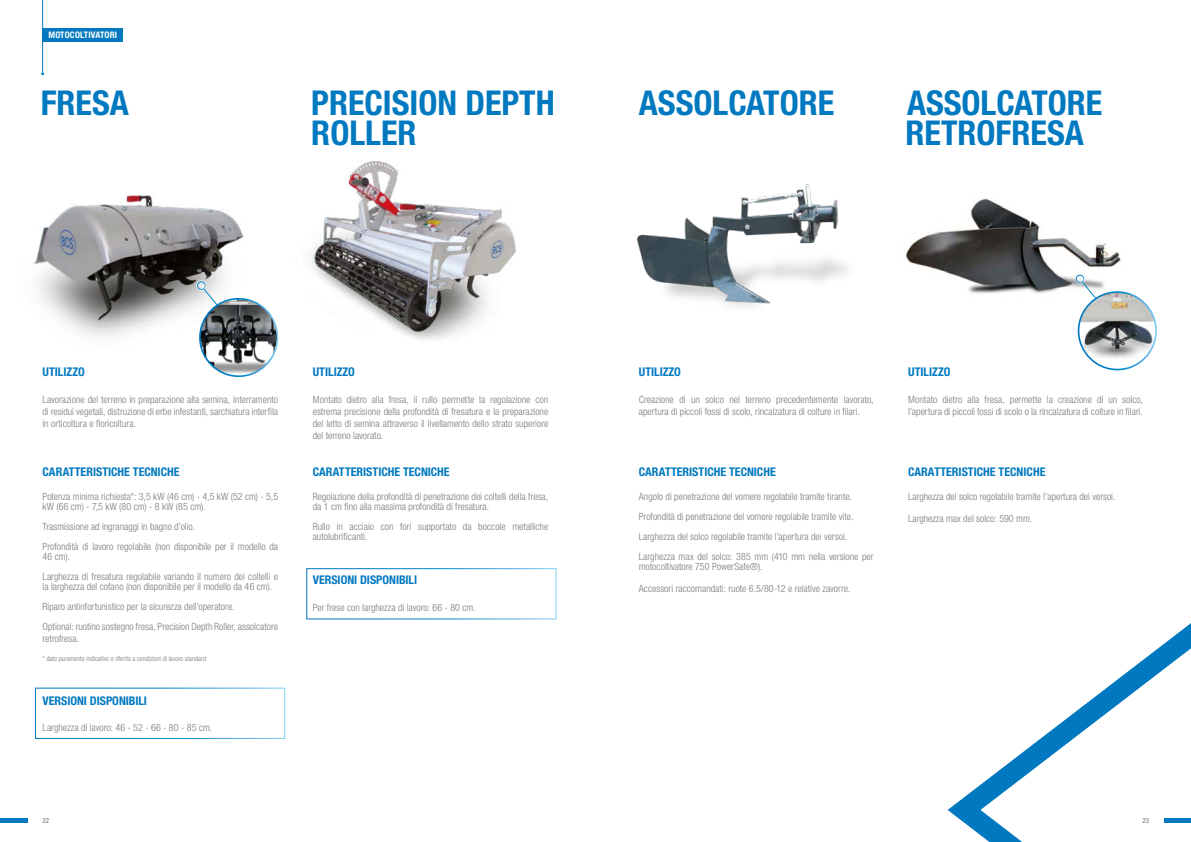
<style>
.page{position:relative;width:1191px;height:842px;background:#fff}
.page>*{position:absolute;margin:0;border:0;box-sizing:border-box;transform-origin:0 0}
.t1{font:700 condensed 34.2px/30.4px "Helvetica Neue LT Std";color:#0079c0}
.t2{font:700 condensed 12px "Helvetica Neue LTW1 G";color:#0079c0}
.t3{font:300 condensed 10px/20px "Helvetica Neue LTW1 G";color:#7c7b7b}
.t4{font:700 condensed 9px "Helvetica Neue LT Std";letter-spacing:.02em;color:#fff}
.t5{font:300 condensed 7px "Helvetica Neue LT Std";color:#7c7b7b}
.t6{font:condensed 7px "Helvetica Neue LT Std";color:#706f6f}
</style>
<div class="page">
<img style="left:33px;top:195px;width:238px;height:151px">
<img style="left:271px;top:161px;width:245px;height:189px">
<img style="left:905px;top:198px;width:220px;height:96px">
<img style="left:637px;top:184px;width:211px;height:123px">
<div style="left:43px;top:28px;width:80px;height:14px;background:#0079c0"></div>
<hr style="left:42px;top:0;width:1px;height:72px;background:#0079c0">
<div style="left:306px;top:568px;width:250px;height:51px;border:1px solid #fff"></div>
<div style="left:35px;top:688px;width:250px;height:51px;border:1px solid #fff"></div>
<svg style="left:947px;top:623px;width:244px;height:219px"></svg>
<img style="left:200px;top:299px;width:77px;height:77px;border-radius:39px">
<div style="left:199px;top:298px;width:79px;height:79px;border:2px solid #fff;border-radius:50%"></div>
<svg style="left:195px;top:279px;width:24px;height:28px"></svg>
<img style="left:1080px;top:292px;width:76px;height:67px">
<div style="left:1077px;top:291px;width:79px;height:79px;border:2px solid #fff;border-radius:50%"></div>
<svg style="left:1074px;top:273px;width:23px;height:27px"></svg>
<hr style="left:1164px;top:819px;width:27px;height:4px;background:#0079c0">
<hr style="left:0;top:819px;width:27px;height:4px;background:#0079c0">
<p class="t4" style="left:48px;top:29px;width:70px">MOTOCOLTIVATORI</p>
<h1 class="t1" style="left:41px;top:87px;width:90px">FRESA</h1>
<h1 class="t1" style="left:311px;top:87px;width:245px">PRECISION DEPTH</h1>
<h1 class="t1" style="left:639px;top:87px;width:197px">ASSOLCATORE</h1>
<h1 class="t1" style="left:311px;top:117px;width:107px">ROLLER</h1>
<h1 class="t1" style="left:905px;top:87px;width:198px">ASSOLCATORE<br>RETROFRESA</h1>
<p class="t2" style="left:43px;top:365px;width:44px">UTILIZZO</p>
<p class="t3" style="left:43px;top:393px;width:237px;line-height:12px;text-align:justify">Lavorazione del terreno in preparazione alla semina, interramento di residui vegetali, distruzione di erbe infestanti, sarchiatura interfila in orticoltura e floricoltura.</p>
<p class="t2" style="left:43px;top:464px;width:138px">CARATTERISTICHE TECNICHE</p>
<p class="t3" style="left:43px;top:492px;width:237px;line-height:10px">Potenza minima richiesta*: 3,5 kW (46 cm) - 4,5 kW (52 cm) - 5,5 kW (66 cm) - 7,5 kW (80 cm) - 8 kW (85 cm).</p>
<p class="t3" style="left:43px;top:517px;width:237px">Trasmissione ad ingranaggi in bagno d’olio.<br>Profondità di lavoro regolabile (non disponibile per il modello da</p>
<p class="t3" style="left:43px;top:547px;width:237px">46 cm).<br>Larghezza di fresatura regolabile variando il numero dei coltelli e</p>
<p class="t3" style="left:43px;top:577px;width:237px">la larghezza del cofano (non disponibile per il modello da 46 cm).<br>Riparo antinfortunistico per la sicurezza dell’operatore.<br>Optional: ruotino sostegno fresa, Precision Depth Roller, assolcatore</p>
<p class="t3" style="left:43px;top:629px;width:38px">retrofresa.</p>
<p class="t5" style="left:43px;top:655px;width:165px">* dato puramente indicativo e riferito a condizioni di lavoro standard</p>
<p class="t2" style="left:43px;top:693px;width:106px">VERSIONI DISPONIBILI</p>
<p class="t3" style="left:43px;top:718px;width:171px">Larghezza di lavoro: 46 - 52 - 66 - 80 - 85 cm.</p>
<p class="t2" style="left:313px;top:365px;width:44px">UTILIZZO</p>
<p class="t3" style="left:313px;top:393px;width:237px;line-height:12px;text-align:justify">Montato dietro alla fresa, il rullo permette la regolazione con estrema precisione della profondità di fresatura e la preparazione del letto di semina attraverso il livellamento dello strato superiore del terreno lavorato.</p>
<p class="t2" style="left:313px;top:464px;width:138px">CARATTERISTICHE TECNICHE</p>
<p class="t3" style="left:313px;top:492px;width:237px;line-height:10px">Regolazione della profondità di penetrazione dei coltelli della fresa, da 1 cm fino alla massima profondità di fresatura.</p>
<p class="t3" style="left:313px;top:522px;width:237px;line-height:10px">Rullo in acciaio con fori supportato da boccole metalliche autolubrificanti.</p>
<p class="t2" style="left:313px;top:573px;width:106px">VERSIONI DISPONIBILI</p>
<p class="t3" style="left:313px;top:597px;width:164px">Per frese con larghezza di lavoro: 66 - 80 cm.</p>
<p class="t2" style="left:639px;top:365px;width:44px">UTILIZZO</p>
<p class="t3" style="left:639px;top:393px;width:236px;line-height:12px">Creazione di un solco nel terreno precedentemente lavorato, apertura di piccoli fossi di scolo, rincalzatura di colture in filari.</p>
<p class="t2" style="left:639px;top:464px;width:138px">CARATTERISTICHE TECNICHE</p>
<p class="t3" style="left:639px;top:487px;width:236px">Angolo di penetrazione del vomere regolabile tramite tirante.<br>Profondità di penetrazione del vomere regolabile tramite vite.<br>Larghezza del solco regolabile tramite l’apertura dei versoi.<br>Larghezza max del solco: 385 mm (410 mm nella versione per</p>
<p class="t3" style="left:639px;top:557px;width:125px">motocoltivatore 750 PowerSafe®).</p>
<p class="t3" style="left:639px;top:579px;width:213px">Accessori raccomandati: ruote 6.5/80-12 e relative zavorre.</p>
<p class="t2" style="left:908px;top:365px;width:44px">UTILIZZO</p>
<p class="t3" style="left:908px;top:393px;width:236px;line-height:12px">Montato dietro alla fresa, permette la creazione di un solco, l’apertura di piccoli fossi di scolo o la rincalzatura di colture in filari.</p>
<p class="t2" style="left:908px;top:464px;width:139px">CARATTERISTICHE TECNICHE</p>
<p class="t3" style="left:908px;top:487px;width:209px">Larghezza del solco regolabile tramite l’apertura dei versoi.</p>
<p class="t3" style="left:908px;top:509px;width:126px">Larghezza max del solco: 590 mm.</p>
<p class="t6" style="left:43px;top:817px;width:8px">22</p>
<p class="t6" style="left:1142px;top:817px;width:8px">23</p>
</div>
